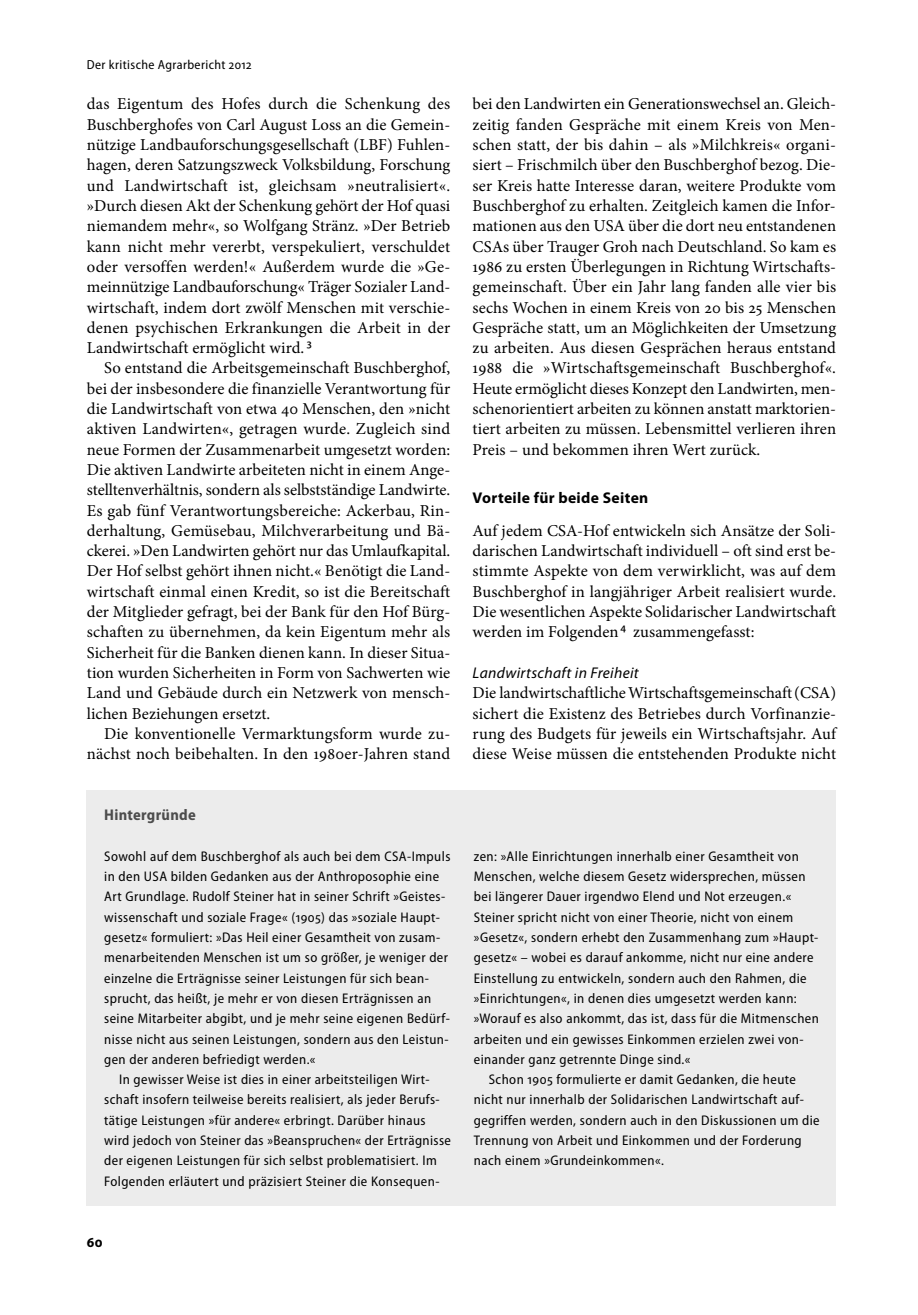
<style>
.page{position:relative;width:918px;height:1315px;background:#fff}
.page>*{position:absolute;margin:0;border:0;box-sizing:border-box;transform-origin:0 0}
.t1{font:16.62px/20.3px "Minion Pro";letter-spacing:.005em;color:#000;text-align:justify}
.t2{font:italic 15.58px "Myriad Pro";letter-spacing:.02em;color:#000}
.t3{font:700 15.58px "Myriad Pro";letter-spacing:.02em;color:#000}
.t4{font:700 semi-condensed 15.58px "Myriad Pro";letter-spacing:.02em;color:#4d4d4d}
.t5{font:semi-condensed 14px/20.3px "Myriad Pro";letter-spacing:.03em;color:#000}
.t6{font:semi-condensed 13.12px "Myriad Pro";letter-spacing:.03em;color:#000}
.s1{font-family:"Myriad Pro";font-stretch:semi-condensed;font-size:17.5px}
</style>
<div class="page">
<div style="left:87px;top:790px;width:749px;height:415px;background:#ececec"></div>
<p class="t6" style="left:87px;top:60px;width:166px">Der kritische Agrarbericht 2012</p>
<p class="t1" style="left:87px;top:95px;width:365px">das Eigentum des Hofes durch die Schenkung des Buschberghofes von Carl August Loss an die Gemein&shy;nützige Landbauforschungsgesellschaft (LBF) Fuhlen&shy;hagen, deren Satzungszweck Volksbildung, Forschung und Landwirtschaft ist, gleichsam »neutralisiert«. »Durch diesen Akt der Schenkung gehört der Hof quasi niemandem mehr«, so Wolfgang Stränz. »Der Betrieb kann nicht mehr vererbt, verspekuliert, verschuldet oder versoffen werden!« Außerdem wurde die »Ge&shy;meinnützige Landbauforschung« Träger Sozialer Land&shy;wirtschaft, indem dort zwölf Menschen mit verschie&shy;denen psychischen Erkrankungen die Arbeit in der Landwirtschaft ermöglicht wird. <span class="s1">3</span></p>
<p class="t1" style="left:87px;top:359px;width:365px;text-indent:17px">So entstand die Arbeitsgemeinschaft Buschberghof, bei der insbesondere die finanzielle Verantwortung für die Landwirtschaft von etwa 40 Menschen, den »nicht aktiven Landwirten«, getragen wurde. Zugleich sind neue Formen der Zusammenarbeit umgesetzt worden:<br>Die aktiven Landwirte arbeiteten nicht in einem Ange&shy;stelltenverhältnis, sondern als selbstständige Landwirte.<br>Es gab fünf Verantwortungsbereiche: Ackerbau, Rin&shy;derhaltung, Gemüsebau, Milchverarbeitung und Bä&shy;ckerei. »Den Landwirten gehört nur das Umlaufkapital.<br>Der Hof selbst gehört ihnen nicht.« Benötigt die Land&shy;wirtschaft einmal einen Kredit, so ist die Bereitschaft der Mitglieder gefragt, bei der Bank für den Hof Bürg&shy;schaften zu übernehmen, da kein Eigentum mehr als Sicherheit für die Banken dienen kann. In dieser Situa&shy;tion wurden Sicherheiten in Form von Sachwerten wie Land und Gebäude durch ein Netzwerk von mensch&shy;lichen Beziehungen ersetzt.</p>
<p class="t1" style="left:87px;top:725px;width:365px;text-align:right">Die konventionelle Vermarktungsform wurde zu&shy;nächst noch beibehalten. In den 1980er-Jahren stand</p>
<p class="t4" style="left:104px;top:809px;width:93px">Hintergründe</p>
<p class="t5" style="left:104px;top:847px;width:348px">Sowohl auf dem Buschberghof als auch bei dem CSA-Impuls in den USA bilden Gedanken aus der Anthroposophie eine Art Grundlage. Rudolf Steiner hat in seiner Schrift »Geistes&shy;wissenschaft und soziale Frage« (1905) das »soziale Haupt&shy;gesetz« formuliert: »Das Heil einer Gesamtheit von zusam&shy;menarbeitenden Menschen ist um so größer, je weniger der einzelne die Erträgnisse seiner Leistungen für sich bean&shy;sprucht, das heißt, je mehr er von diesen Erträgnissen an seine Mitarbeiter abgibt, und je mehr seine eigenen Bedürf&shy;nisse nicht aus seinen Leistungen, sondern aus den Leistun&shy;gen der anderen befriedigt werden.«</p>
<p class="t5" style="left:104px;top:1070px;width:348px;text-indent:15px">In gewisser Weise ist dies in einer arbeitsteiligen Wirt&shy;schaft insofern teilweise bereits realisiert, als jeder Berufs&shy;tätige Leistungen »für andere« erbringt. Darüber hinaus wird jedoch von Steiner das »Beanspruchen« der Erträgnisse der eigenen Leistungen für sich selbst problematisiert. Im Folgenden erläutert und präzisiert Steiner die Konsequen-</p>
<p class="t1" style="left:472px;top:95px;width:365px">bei den Landwirten ein Generationswechsel an. Gleich&shy;zeitig fanden Gespräche mit einem Kreis von Men&shy;schen statt, der bis dahin – als »Milchkreis« organi&shy;siert – Frischmilch über den Buschberghof bezog. Die&shy;ser Kreis hatte Interesse daran, weitere Produkte vom Buschberghof zu erhalten. Zeitgleich kamen die Infor&shy;mationen aus den USA über die dort neu entstandenen CSAs über Trauger Groh nach Deutschland. So kam es 1986 zu ersten Überlegungen in Richtung Wirtschafts&shy;gemeinschaft. Über ein Jahr lang fanden alle vier bis sechs Wochen in einem Kreis von 20 bis 25 Menschen Gespräche statt, um an Möglichkeiten der Umsetzung zu arbeiten. Aus diesen Gesprächen heraus entstand 1988 die »Wirtschaftsgemeinschaft Buschberghof«.<br>Heute ermöglicht dieses Konzept den Landwirten, men&shy;schenorientiert arbeiten zu können anstatt marktorien&shy;tiert arbeiten zu müssen. Lebensmittel verlieren ihren Preis – und bekommen ihren Wert zurück.</p>
<p class="t3" style="left:472px;top:492px;width:177px">Vorteile für beide Seiten</p>
<p class="t1" style="left:472px;top:522px;width:365px">Auf jedem CSA-Hof entwickeln sich Ansätze der Soli&shy;darischen Landwirtschaft individuell – oft sind erst be&shy;stimmte Aspekte von dem verwirklicht, was auf dem Buschberghof in langjähriger Arbeit realisiert wurde.<br>Die wesentlichen Aspekte Solidarischer Landwirtschaft werden im Folgenden<span class="s1">4</span> zusammengefasst:</p>
<p class="t2" style="left:472px;top:667px;width:168px">Landwirtschaft in Freiheit</p>
<p class="t1" style="left:472px;top:684px;width:365px">Die landwirtschaftlicheWirtschaftsgemeinschaft(CSA) sichert die Existenz des Betriebes durch Vorfinanzie&shy;rung des Budgets für jeweils ein Wirtschaftsjahr. Auf diese Weise müssen die entstehenden Produkte nicht</p>
<p class="t5" style="left:474px;top:847px;width:326px">zen: »Alle Einrichtungen innerhalb einer Gesamtheit von</p>
<p class="t5" style="left:474px;top:867px;width:333px">Menschen, welche diesem Gesetz widersprechen, müssen</p>
<p class="t5" style="left:474px;top:887px;width:319px">bei längerer Dauer irgendwo Elend und Not erzeugen.«</p>
<p class="t5" style="left:474px;top:908px;width:321px">Steiner spricht nicht von einer Theorie, nicht von einem</p>
<p class="t5" style="left:474px;top:928px;width:346px">»Gesetz«, sondern erhebt den Zusammenhang zum »Haupt-</p>
<p class="t5" style="left:474px;top:948px;width:341px">gesetz« – wobei es darauf ankomme, nicht nur eine andere</p>
<p class="t5" style="left:474px;top:969px;width:334px">Einstellung zu entwickeln, sondern auch den Rahmen, die</p>
<p class="t5" style="left:474px;top:989px;width:324px">»Einrichtungen«, in denen dies umgesetzt werden kann:</p>
<p class="t5" style="left:474px;top:1009px;width:346px">»Worauf es also ankommt, das ist, dass für die Mitmenschen</p>
<p class="t5" style="left:474px;top:1030px;width:331px">arbeiten und ein gewisses Einkommen erzielen zwei von-</p>
<p class="t5" style="left:474px;top:1050px;width:218px">einander ganz getrennte Dinge sind.«</p>
<p class="t5" style="left:489px;top:1070px;width:309px">Schon 1905 formulierte er damit Gedanken, die heute</p>
<p class="t5" style="left:474px;top:1090px;width:331px">nicht nur innerhalb der Solidarischen Landwirtschaft auf-</p>
<p class="t5" style="left:474px;top:1111px;width:347px">gegriffen werden, sondern auch in den Diskussionen um die</p>
<p class="t5" style="left:474px;top:1131px;width:329px">Trennung von Arbeit und Einkommen und der Forderung</p>
<p class="t5" style="left:474px;top:1151px;width:191px">nach einem »Grundeinkommen«.</p>
</div>
